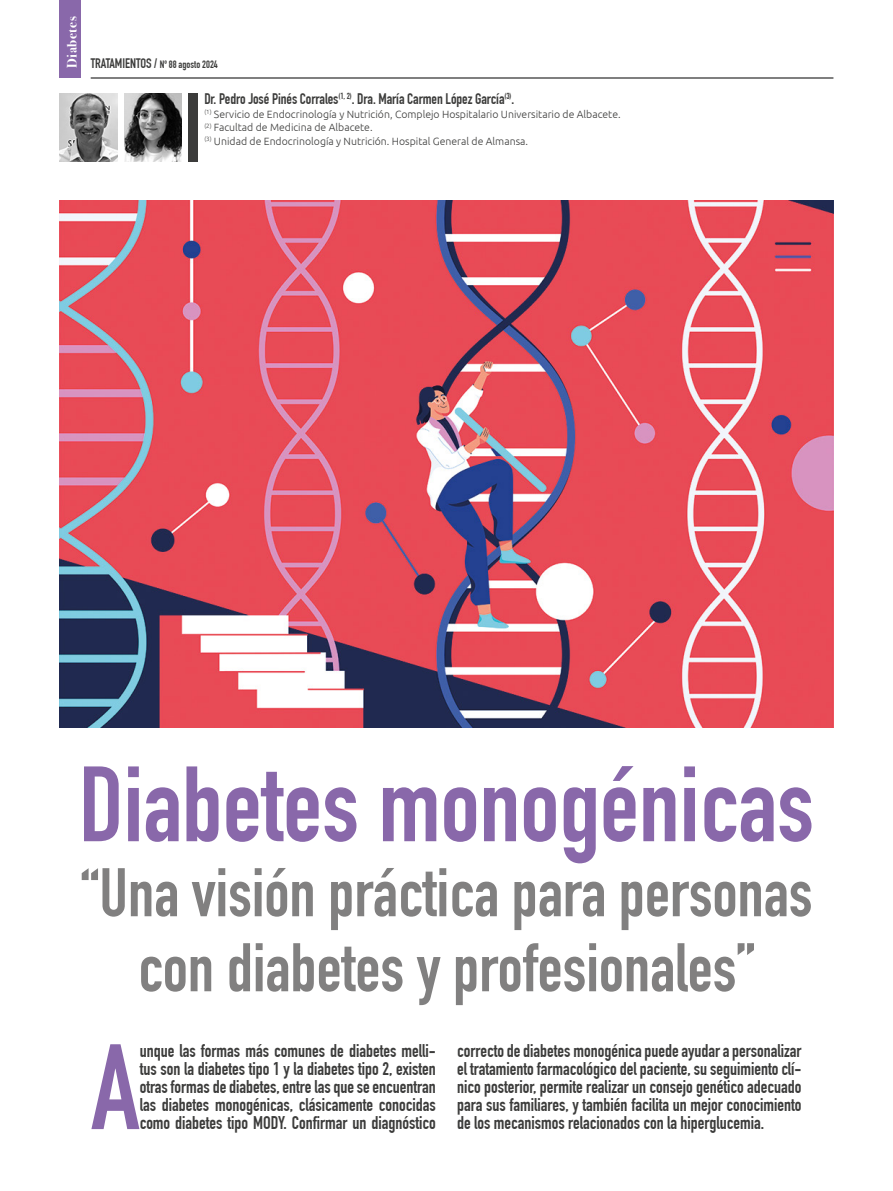
<style>
.page{position:relative;width:893px;height:1191px;background:#fff}
.page>*{position:absolute;margin:0;border:0;box-sizing:border-box;transform-origin:0 0}
.t1{font:119.1px "DIN Engschrift Std";color:#8968aa}
.t2{font:105px "DIN Engschrift Std";color:#8968aa}
.t3{font:67.5px/75px "DIN Engschrift Std";color:#818080;text-align:center}
.t4{font:18px/18px "DIN Engschrift Std";color:#3c3c3b;text-align:justify}
.t5{font:15px "DIN Engschrift Std";letter-spacing:-.005em;color:#3c3c3b}
.t6{font:700 13.5px "Bodoni Svty Two ITCTT";letter-spacing:.04em;color:#fff}
.t7{font:300 10.5px/13.5px "Ubuntu";color:#3c3c3b}
.t8{font:10.5px "DIN Engschrift Std";color:#3c3c3b}
.s1{font-size:13.5px}
</style>
<div class="page">
<div style="left:188px;top:94px;width:9px;height:68px;background:#3c3c3b"></div>
<img style="left:124px;top:94px;width:57px;height:68px">
<img style="left:60px;top:94px;width:57px;height:67px">
<hr style="left:91px;top:78px;width:742px;height:1px;background:#000">
<div style="left:60px;top:0;width:21px;height:78px;background:#8968aa"></div>
<img style="left:60px;top:200px;width:773px;height:527px">
<p class="t6" style="left:61px;top:68px;width:53px;rotate:-90deg">Diabetes</p>
<p class="t8" style="left:91px;top:58px;width:129px"><span class="s1">TRATAMIENTOS /</span> Nº 88 agosto 2024</p>
<p class="t5" style="left:204px;top:90px;width:311px">Dr. Pedro José Pinés Corrales<sup>(1,</sup> <sup>2)</sup>. Dra. María Carmen López García<sup>(3)</sup>.</p>
<p class="t7" style="left:204px;top:107px;width:418px"><sup>(1)</sup> Servicio de Endocrinología y Nutrición, Complejo Hospitalario Universitario de Albacete. <sup>(2)</sup> Facultad de Medicina de Albacete.<br><sup>(3)</sup> Unidad de Endocrinología y Nutrición. Hospital General de Almansa.</p>
<h2 class="t2" style="left:79px;top:743px;width:736px">Diabetes monogénicas</h2>
<h3 class="t3" style="left:80px;top:855px;width:733px">“Una visión práctica para personas con diabetes y profesionales”</h3>
<h1 class="t1" style="left:91px;top:1017px;width:50px">A</h1>
<p class="t4" style="left:140px;top:1041px;width:298px">unque las formas más comunes de diabetes melli&shy;tus son la diabetes tipo 1 y la diabetes tipo 2, existen otras formas de diabetes, entre las que se encuentran las diabetes monogénicas, clásicamente conocidas como diabetes tipo MODY. Confirmar un diagnóstico</p>
<p class="t4" style="left:457px;top:1041px;width:346px">correcto de diabetes monogénica puede ayudar a personalizar el tratamiento farmacológico del paciente, su seguimiento clí&shy;nico posterior, permite realizar un consejo genético adecuado para sus familiares, y también facilita un mejor conocimiento de los mecanismos relacionados con la hiperglucemia.</p>
</div>
